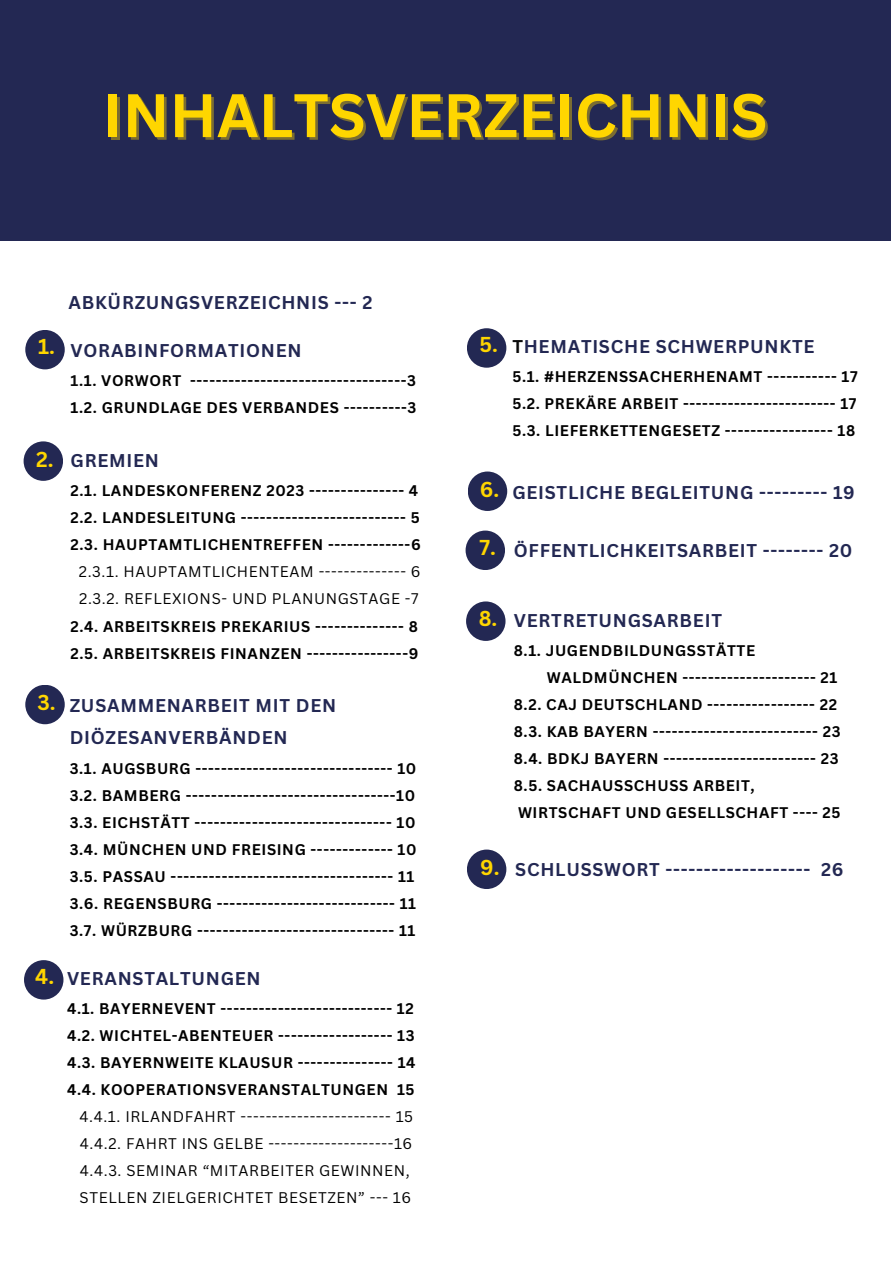
<style>
.page{position:relative;width:893px;height:1264px;background:#fff}
.page>*{position:absolute;margin:0;border:0;box-sizing:border-box;transform-origin:0 0}
.t1{font:700 60px "Canva Sans";color:#ffd600}
.t2{font:700 21px "Canva Sans";color:#ffd600}
.t3{font:700 18px/32.7px "Canva Sans";letter-spacing:.04em;color:#232853}
.t4{font:700 15px/27px "Canva Sans";letter-spacing:.04em;color:#000}
.t5{font:15px "Canva Sans";letter-spacing:.04em;color:#000}
.s1{color:#0b0b0b}
</style>
<div class="page">
<div style="left:25px;top:330px;width:40px;height:39px;background:#232853;border-radius:50%"></div>
<div style="left:0;top:0;width:890px;height:240px;background:#232853"></div>
<div style="left:24px;top:441px;width:39px;height:40px;background:#232853;border-radius:50%"></div>
<div style="left:25px;top:684px;width:40px;height:40px;background:#232853;border-radius:50%"></div>
<div style="left:24px;top:960px;width:39px;height:39px;background:#232853;border-radius:50%"></div>
<div style="left:467px;top:471px;width:40px;height:40px;background:#232853;border-radius:50%"></div>
<div style="left:467px;top:328px;width:39px;height:40px;background:#232853;border-radius:50%"></div>
<div style="left:465px;top:530px;width:40px;height:40px;background:#232853;border-radius:50%"></div>
<div style="left:466px;top:601px;width:39px;height:40px;background:#232853;border-radius:50%"></div>
<div style="left:467px;top:849px;width:39px;height:40px;background:#232853;border-radius:50%"></div>
<h1 class="t1" style="left:103px;top:73px;width:666px">INHALTSVERZEICHNIS</h1>
<h4 class="t3" style="left:68px;top:285px;width:305px">ABKÜRZUNGSVERZEICHNIS --- 2</h4>
<h2 class="t2" style="left:38px;top:332px;width:18px">1.</h2>
<h2 class="t3" style="left:71px;top:333px;width:232px">VORABINFORMATIONEN</h2>
<h2 class="t4" style="left:71px;top:366px;width:347px"><span class="s1">1</span>.1. VORWORT ----------------------------------3<br>1.2. GRUNDLAGE DES VERBANDES ----------3</h2>
<h3 class="t2" style="left:479px;top:330px;width:20px">5.</h3>
<p class="t3" style="left:512px;top:330px;width:303px"><span class="s1">T</span>HEMATISCHE SCHWERPUNKTE</p>
<p class="t4" style="left:512px;top:363px;width:347px;text-align:justify">5.1. #HERZENSSACHERHENAMT ----------- 17<br>5.2. PREKÄRE ARBEIT ------------------------ 17<br>5.3. LIEFERKETTENGESETZ ----------------- 18</p>
<h2 class="t2" style="left:36px;top:444px;width:19px">2.</h2>
<p class="t3" style="left:71px;top:444px;width:90px">GREMIEN</p>
<h4 class="t4" style="left:71px;top:477px;width:349px">2.1. LANDESKONFERENZ 2023 --------------- 4</h4>
<h2 class="t4" style="left:71px;top:504px;width:350px">2.2. LANDESLEITUNG -------------------------- 5</h2>
<p class="t4" style="left:71px;top:531px;width:351px">2.3. HAUPTAMTLICHENTREFFEN -------------6</p>
<p class="t5" style="left:79px;top:561px;width:343px">2.3.1. HAUPTAMTLICHENTEAM -------------- 6</p>
<p class="t5" style="left:79px;top:588px;width:341px">2.3.2. REFLEXIONS- UND PLANUNGSTAGE -7</p>
<p class="t4" style="left:71px;top:612px;width:349px">2.4. ARBEITSKREIS PREKARIUS -------------- 8</p>
<p class="t4" style="left:71px;top:639px;width:349px">2.5. ARBEITSKREIS FINANZEN ----------------9</p>
<h3 class="t2" style="left:37px;top:687px;width:20px">3.</h3>
<h2 class="t2" style="left:35px;top:961px;width:20px">4.</h2>
<h2 class="t3" style="left:70px;top:688px;width:268px">ZUSAMMENARBEIT MIT DEN<br>DIÖZESANVERBÄNDEN</h2>
<h2 class="t4" style="left:70px;top:754px;width:348px">3.1. AUGSBURG ------------------------------- 10<br>3.2. BAMBERG ---------------------------------10<br>3.3. EICHSTÄTT ------------------------------- 10<br>3.4. MÜNCHEN UND FREISING ------------- 10<br>3.5. PASSAU ----------------------------------- 11<br>3.6. REGENSBURG ---------------------------- 11<br>3.7. WÜRZBURG ------------------------------- 11</h2>
<h2 class="t3" style="left:67px;top:961px;width:195px">VERANSTALTUNGEN</h2>
<h3 class="t4" style="left:67px;top:994px;width:348px">4.1. BAYERNEVENT --------------------------- 12</h3>
<h4 class="t4" style="left:67px;top:1021px;width:349px">4.2. WICHTEL-ABENTEUER ------------------ 13</h4>
<p class="t4" style="left:67px;top:1048px;width:350px">4.3. BAYERNWEITE KLAUSUR --------------- 14</p>
<p class="t4" style="left:67px;top:1075px;width:349px">4.4. KOOPERATIONSVERANSTALTUNGEN 15</p>
<p class="t5" style="left:79px;top:1105px;width:335px">4.4.1. IRLANDFAHRT ------------------------ 15</p>
<p class="t5" style="left:80px;top:1132px;width:334px">4.4.2. FAHRT INS GELBE --------------------16</p>
<p class="t5" style="left:80px;top:1159px;width:331px">4.4.3. SEMINAR “MITARBEITER GEWINNEN,</p>
<p class="t5" style="left:80px;top:1186px;width:333px">STELLEN ZIELGERICHTET BESETZEN” --- 16</p>
<h2 class="t2" style="left:480px;top:475px;width:21px">6.</h2>
<p class="t3" style="left:512px;top:476px;width:344px">GEISTLICHE BEGLEITUNG --------- 19</p>
<h2 class="t2" style="left:479px;top:533px;width:18px">7.</h2>
<p class="t3" style="left:514px;top:533px;width:340px">ÖFFENTLICHKEITSARBEIT -------- 20</p>
<h4 class="t2" style="left:478px;top:604px;width:20px">8.</h4>
<p class="t3" style="left:514px;top:603px;width:209px">VERTRETUNGSARBEIT</p>
<p class="t4" style="left:514px;top:637px;width:243px">8.1. JUGENDBILDUNGSSTÄTTE</p>
<p class="t4" style="left:547px;top:664px;width:292px">WALDMÜNCHEN --------------------- 21</p>
<p class="t4" style="left:514px;top:691px;width:325px">8.2. CAJ DEUTSCHLAND ----------------- 22</p>
<p class="t4" style="left:514px;top:718px;width:328px">8.3. KAB BAYERN -------------------------- 23</p>
<p class="t4" style="left:514px;top:745px;width:326px">8.4. BDKJ BAYERN ------------------------ 23</p>
<p class="t4" style="left:514px;top:772px;width:242px">8.5. SACHAUSSCHUSS ARBEIT,</p>
<p class="t4" style="left:518px;top:799px;width:324px">WIRTSCHAFT UND GESELLSCHAFT ---- 25</p>
<h3 class="t2" style="left:480px;top:852px;width:21px">9.</h3>
<p class="t3" style="left:515px;top:853px;width:330px">SCHLUSSWORT ------------------- 26</p>
</div>
